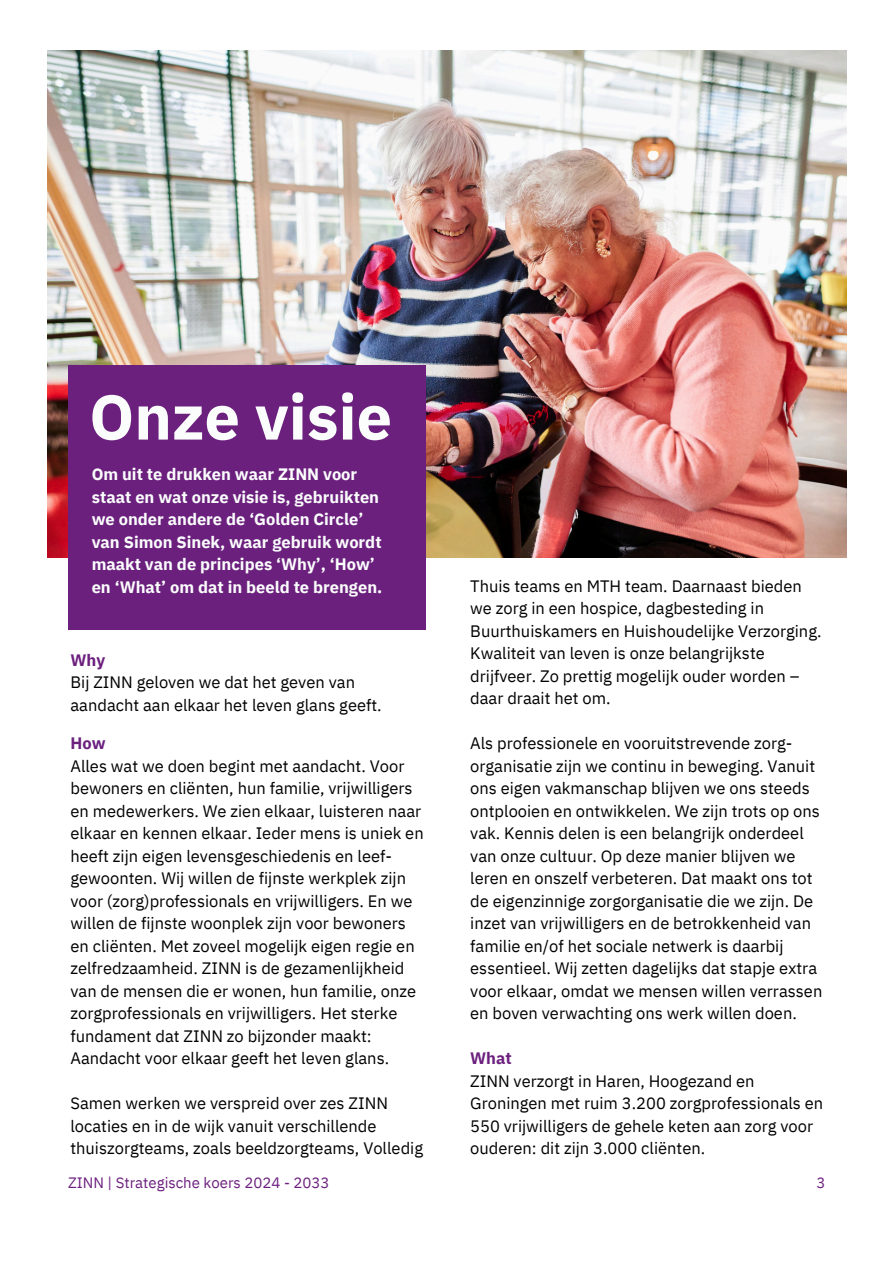
<style>
.page{position:relative;width:894px;height:1264px;background:#fff}
.page>*{position:absolute;margin:0;border:0;box-sizing:border-box;transform-origin:0 0}
.t1{font:700 63px "IBM Plex Sans";color:#fbfdfd}
.t2{font:16.5px/22.5px "IBM Plex Sans";color:#000}
.t3{font:700 16.5px/22.5px "IBM Plex Sans";color:#fbfdfd}
.t4{font:700 16.5px "IBM Plex Sans";color:#6c207e}
.t5{font:15px "IBM Plex Sans";color:#6c207e}
</style>
<div class="page">
<img style="left:47px;top:50px;width:799px;height:507px">
<div style="left:68px;top:365px;width:357px;height:265px;background:#6c207e"></div>
<h2 class="t1" style="left:89px;top:375px;width:304px">Onze visie</h2>
<h1 class="t3" style="left:92px;top:462px;width:292px">Om uit te drukken waar ZINN voor staat en wat onze visie is, gebruikten we onder andere de ‘Golden Circle’ van Simon Sinek, waar gebruik wordt maakt van de principes ‘Why’, ‘How’ en ‘What’ om dat in beeld te brengen.</h1>
<p class="t4" style="left:70px;top:649px;width:36px">Why</p>
<p class="t2" style="left:70px;top:671px;width:313px">Bij ZINN geloven we dat het geven van aandacht aan elkaar het leven glans geeft.</p>
<p class="t4" style="left:70px;top:732px;width:37px">How</p>
<p class="t2" style="left:70px;top:754px;width:335px">Alles wat we doen begint met aandacht. Voor</p>
<p class="t2" style="left:70px;top:776px;width:355px">bewoners en cliënten, hun familie, vrijwilligers en medewerkers. We zien elkaar, luisteren naar elkaar en kennen elkaar. Ieder mens is uniek en heeft zijn eigen levensgeschiedenis en leef&shy;gewoonten. Wij willen de fijnste werkplek zijn voor (zorg)professionals en vrijwilligers. En we willen de fijnste woonplek zijn voor bewoners en cliënten. Met zoveel mogelijk eigen regie en zelfredzaamheid. ZINN is de gezamenlijkheid van de mensen die er wonen, hun familie, onze zorgprofessionals en vrijwilligers. Het sterke fundament dat ZINN zo bijzonder maakt:<br>Aandacht voor elkaar geeft het leven glans.</p>
<p class="t2" style="left:70px;top:1091px;width:354px">Samen werken we verspreid over zes ZINN locaties en in de wijk vanuit verschillende thuiszorgteams, zoals beeldzorgteams, Volledig</p>
<p class="t2" style="left:470px;top:574px;width:353px">Thuis teams en MTH team. Daarnaast bieden we zorg in een hospice, dagbesteding in Buurthuiskamers en Huishoudelijke Verzorging.<br>Kwaliteit van leven is onze belangrijkste drijfveer. Zo prettig mogelijk ouder worden – daar draait het om.</p>
<p class="t2" style="left:470px;top:731px;width:353px">Als professionele en vooruitstrevende zorg&shy;organisatie zijn we continu in beweging. Vanuit ons eigen vakmanschap blijven we ons steeds ontplooien en ontwikkelen. We zijn trots op ons vak. Kennis delen is een belangrijk onderdeel van onze cultuur. Op deze manier blijven we leren en onszelf verbeteren. Dat maakt ons tot de eigenzinnige zorgorganisatie die we zijn. De inzet van vrijwilligers en de betrokkenheid van familie en/of het sociale netwerk is daarbij essentieel. Wij zetten dagelijks dat stapje extra voor elkaar, omdat we mensen willen verrassen en boven verwachting ons werk willen doen.</p>
<p class="t4" style="left:470px;top:1047px;width:43px">What</p>
<p class="t2" style="left:470px;top:1069px;width:354px">ZINN verzorgt in Haren, Hoogezand en Groningen met ruim 3.200 zorgprofessionals en 550 vrijwilligers de gehele keten aan zorg voor ouderen: dit zijn 3.000 cliënten.</p>
<p class="t5" style="left:68px;top:1172px;width:263px">ZINN | Strategische koers 2024 - 2033</p>
<p class="t5" style="left:816px;top:1172px;width:10px">3</p>
</div>
